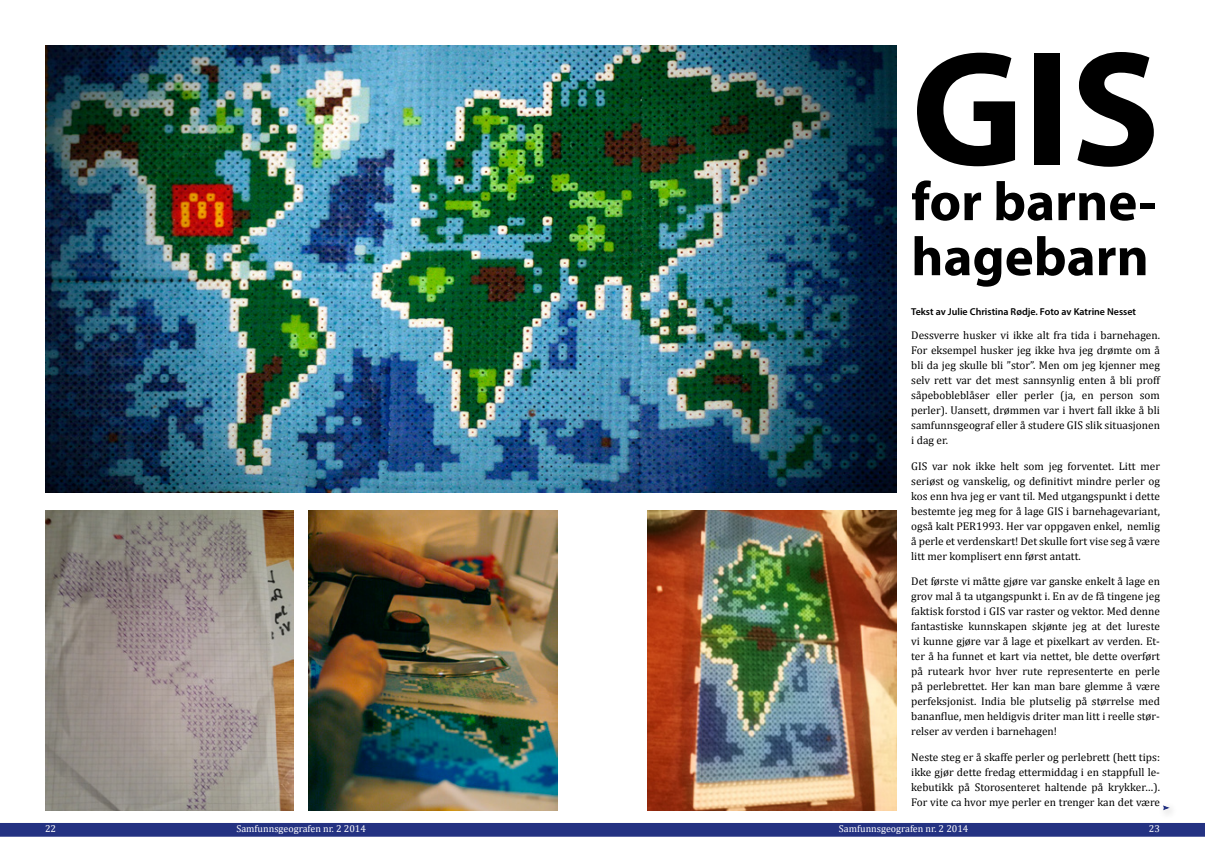
<style>
.page{position:relative;width:1205px;height:851px;background:#fff}
.page>*{position:absolute;margin:0;border:0;box-sizing:border-box;transform-origin:0 0}
.t1{font:700 165px "Myriad Pro";color:#000}
.t2{font:700 55px/55px "Myriad Pro";color:#000}
.t3{font:11.25px/15px "Cambria";color:#000;text-align:justify}
.t4{font:10px "Cambria";color:#fff}
.t5{font:600 10px "Myriad Pro";color:#000}
</style>
<div class="page">
<div style="left:0;top:823px;width:1205px;height:13px;background:#243282"></div>
<img style="left:45px;top:45px;width:851px;height:447px">
<img style="left:309px;top:510px;width:248px;height:300px">
<img style="left:45px;top:510px;width:249px;height:300px">
<img style="left:647px;top:510px;width:249px;height:300px">
<div style="left:1161px;top:802px;width:10px;height:9px;background:#000;opacity:.5"></div>
<h1 class="t1" style="left:911px;top:2px;width:250px">GIS</h1>
<h2 class="t2" style="left:911px;top:172px;width:247px">for barne&shy;hagebarn</h2>
<p class="t5" style="left:911px;top:305px;width:226px">Tekst av Julie Christina Rødje. Foto av Katrine Nesset</p>
<p class="t3" style="left:911px;top:327px;width:250px">Dessverre husker vi ikke alt fra tida i barnehagen.<br>For eksempel husker jeg ikke hva jeg drømte om å bli da jeg skulle bli ”stor”. Men om jeg kjenner meg selv rett var det mest sannsynlig enten å bli proff såpebobleblåser eller perler (ja, en person som perler). Uansett, drømmen var i hvert fall ikke å bli samfunnsgeograf eller å studere GIS slik situasjonen i dag er.</p>
<p class="t3" style="left:911px;top:458px;width:250px">GIS var nok ikke helt som jeg forventet. Litt mer seriøst og vanskelig, og definitivt mindre perler og kos enn hva jeg er vant til. Med utgangspunkt i dette bestemte jeg meg for å lage GIS i barnehagevariant, også kalt PER1993. Her var oppgaven enkel, nemlig å perle et verdenskart! Det skulle fort vise seg å være litt mer komplisert enn først antatt.</p>
<p class="t3" style="left:911px;top:574px;width:250px">Det første vi måtte gjøre var ganske enkelt å lage en grov mal å ta utgangspunkt i. En av de få tingene jeg faktisk forstod i GIS var raster og vektor. Med denne fantastiske kunnskapen skjønte jeg at det lureste vi kunne gjøre var å lage et pixelkart av verden. Et&shy;ter å ha funnet et kart via nettet, ble dette overført på ruteark hvor hver rute representerte en perle på perlebrettet. Her kan man bare glemme å være perfeksjonist. India ble plutselig på størrelse med bananflue, men heldigvis driter man litt i reelle stør&shy;relser av verden i barnehagen!</p>
<p class="t3" style="left:911px;top:749px;width:250px">Neste steg er å skaffe perler og perlebrett (hett tips: ikke gjør dette fredag ettermiddag i en stappfull le&shy;kebutikk på Storosenteret haltende på krykker…).<br>For vite ca hvor mye perler en trenger kan det være</p>
<p class="t4" style="left:45px;top:823px;width:13px">22</p>
<p class="t4" style="left:236px;top:823px;width:131px">Samfunnsgeografen nr. 2 2014</p>
<p class="t4" style="left:839px;top:823px;width:131px">Samfunnsgeografen nr. 2 2014</p>
<p class="t4" style="left:1149px;top:823px;width:13px">23</p>
</div>
